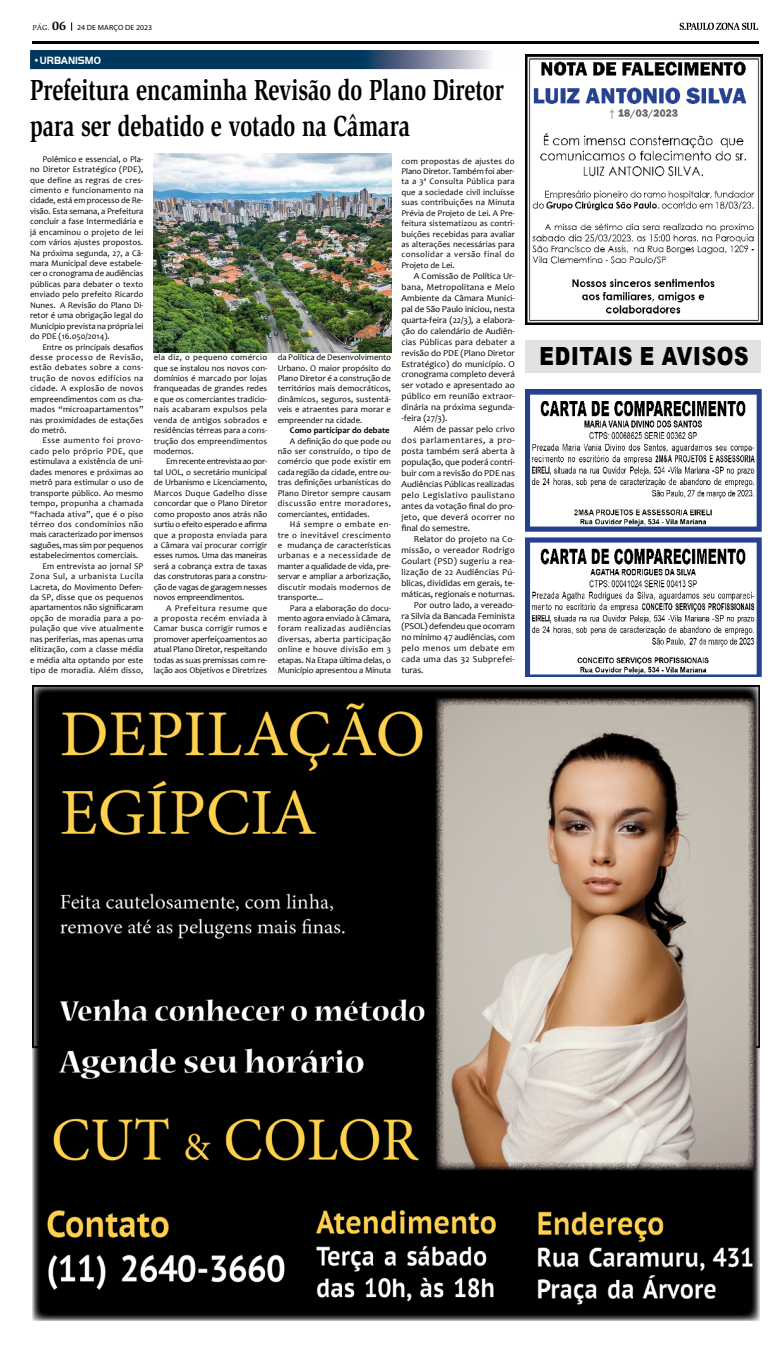
<style>
.page{position:relative;width:782px;height:1360px;background:#fff}
.page>*{position:absolute;margin:0;border:0;box-sizing:border-box;transform-origin:0 0}
.t1{font:700 29.84px/35.8px "Slimbach";color:#000;scale:.74 1}
.t2{font:900 25.03px "Arial";letter-spacing:.035em;color:#000;scale:.8 1}
.t3{font:700 10.85px "Handel Got D";color:#fff;scale:.92 1}
.t4{font:9.1px/10.9px "Candara";letter-spacing:.01em;color:#000;text-align:justify}
.t5{font:9.1px "Candara";letter-spacing:-.015em;color:#000}
.t6{font:9.1px "Candara";letter-spacing:.03em;color:#000}
.t7{font:9.1px "Candara";letter-spacing:.04em;color:#000}
.t8{font:8.66px/10.4px "Candara";color:#000;text-align:justify}
.t9{font:8.66px "Candara";letter-spacing:.03em;color:#000}
.t10{font:8.66px "Candara";letter-spacing:.05em;color:#000}
.t11{font:8.66px "Candara";letter-spacing:.02em;color:#000}
.t12{font:8.66px "Candara";letter-spacing:.04em;color:#000}
.t13{font:8.66px "Candara";letter-spacing:.025em;color:#000}
.t14{font:700 8.66px "Candara";color:#000}
.t15{font:8.66px "Candara";letter-spacing:.055em;color:#000}
.t16{font:7.52px "Myriad Pro";letter-spacing:.005em;color:#000;scale:1.04 1}
.s1{font-family:"Slimbach"}
.s2{font-family:"Slimbach";font-weight:700;font-size:12.51px}
</style>
<div class="page">
<hr style="left:33px;top:41px;width:725px;height:2px;background:#000">
<svg style="left:679px;top:23px;width:78px;height:7px"></svg>
<svg style="left:30px;top:50px;width:459px;height:19px"></svg>
<img style="left:33px;top:685px;width:726px;height:634px">
<div style="left:525px;top:340px;width:235px;height:32px;background:#e1e2e3"></div>
<img style="left:525px;top:389px;width:236px;height:287px">
<img style="left:525px;top:55px;width:236px;height:269px">
<img style="left:154px;top:153px;width:237px;height:199px">
<p class="t16" style="left:33px;top:23px;width:116px"><span class="s1">PÁG.</span> <span class="s2">06</span> 24 DE MARÇO DE 2023</p>
<p class="t3" style="left:33px;top:54px;width:75px">•URBANISMO</p>
<h1 class="t1" style="left:30px;top:72px;width:642px">Prefeitura encaminha Revisão do Plano Diretor para ser debatido e votado na Câmara</h1>
<p class="t8" style="left:30px;top:154px;width:115px;text-indent:12px">Polêmico e essencial, o Pla&shy;no Diretor Estratégico (PDE), que define as regras de cres&shy;cimento e funcionamento na cidade, está em processo de Re&shy;visão. Esta semana, a Prefeitura concluir a fase Intermediária e já encaminou o projeto de lei com vários ajustes propostos.<br>Na próxima segunda, 27, a Câ&shy;mara Municipal deve estabele&shy;cer o cronograma de audiências públicas para debater o texto enviado pelo prefeito Ricardo Nunes. A Revisão do Plano Di&shy;retor é uma obrigação legal do Município prevista na própria lei do PDE (16.050/2014).</p>
<p class="t8" style="left:30px;top:341px;width:115px;text-indent:12px">Entre os principais desafios desse processo de Revisão, estão debates sobre a cons&shy;trução de novos edifícios na cidade. A explosão de novos empreendimentos com os cha&shy;mados “microapartamentos” nas proximidades de estações do metrô.</p>
<p class="t15" style="left:42px;top:435px;width:102px">Esse aumento foi provo-</p>
<p class="t10" style="left:30px;top:445px;width:115px">cado pelo próprio PDE, que</p>
<p class="t8" style="left:30px;top:456px;width:115px">estimulava a existência de uni-</p>
<p class="t8" style="left:30px;top:466px;width:115px">dades menores e próximas ao</p>
<p class="t8" style="left:30px;top:477px;width:115px">metrô para estimular o uso de</p>
<p class="t8" style="left:30px;top:487px;width:115px">transporte público. Ao mesmo</p>
<p class="t9" style="left:30px;top:498px;width:115px">tempo, propunha a chamada</p>
<p class="t11" style="left:30px;top:508px;width:115px">“fachada ativa”, que é o piso</p>
<p class="t12" style="left:30px;top:518px;width:115px">térreo dos condomínios não</p>
<p class="t8" style="left:30px;top:529px;width:115px">mais caracterizado por imensos</p>
<p class="t8" style="left:30px;top:539px;width:115px">saguões, mas sim por pequenos</p>
<p class="t8" style="left:30px;top:550px;width:110px">estabelecimentos comerciais.</p>
<p class="t8" style="left:42px;top:560px;width:102px">Em entrevista ao jornal SP</p>
<p class="t10" style="left:30px;top:571px;width:115px">Zona Sul, a urbanista Lucila</p>
<p class="t8" style="left:30px;top:581px;width:115px">Lacreta, do Movimento Defen-</p>
<p class="t8" style="left:30px;top:592px;width:115px">da SP, disse que os pequenos</p>
<p class="t8" style="left:30px;top:602px;width:115px">apartamentos não significaram</p>
<p class="t13" style="left:30px;top:612px;width:115px">opção de moradia para a po-</p>
<p class="t9" style="left:30px;top:623px;width:115px">pulação que vive atualmente</p>
<p class="t8" style="left:30px;top:633px;width:115px">nas periferias, mas apenas uma</p>
<p class="t8" style="left:30px;top:644px;width:115px">elitização, com a classe média</p>
<p class="t8" style="left:30px;top:654px;width:115px">e média alta optando por este</p>
<p class="t9" style="left:30px;top:664px;width:115px">tipo de moradia. Além disso,</p>
<p class="t8" style="left:401px;top:155px;width:115px">com propostas de ajustes do Plano Diretor. Também foi aber&shy;ta a 3ª Consulta Pública para que a sociedade civil incluísse suas contribuições na Minuta Prévia de Projeto de Lei. A Pre&shy;feitura sistematizou as contri&shy;buições recebidas para avaliar as alterações necessárias para consolidar a versão final do Projeto de Lei.</p>
<p class="t4" style="left:401px;top:270px;width:115px;text-indent:12px">A Comissão de Política Ur&shy;bana, Metropolitana e Meio Ambiente da Câmara Munici&shy;pal de São Paulo iniciou, nesta quarta-feira (22/3), a elabora&shy;ção do calendário de Audiên&shy;cias Públicas para debater a revisão do PDE (Plano Diretor Estratégico) do município. O cronograma completo deverá ser votado e apresentado ao público em reunião extraor&shy;dinária na próxima segunda--feira (27/3).</p>
<p class="t4" style="left:401px;top:424px;width:115px;text-indent:12px">Além de passar pelo crivo dos parlamentares, a pro&shy;posta também será aberta à população, que poderá contri&shy;buir com a revisão do PDE nas Audiências Públicas realizadas pelo Legislativo paulistano antes da votação final do pro&shy;jeto, que deverá ocorrer no final do semestre.</p>
<p class="t4" style="left:413px;top:533px;width:102px">Relator do projeto na Co-</p>
<p class="t4" style="left:401px;top:544px;width:115px">missão, o vereador Rodrigo</p>
<p class="t4" style="left:401px;top:555px;width:115px">Goulart (PSD) sugeriu a rea-</p>
<p class="t4" style="left:401px;top:566px;width:115px">lização de 22 Audiências Pú-</p>
<p class="t4" style="left:401px;top:577px;width:115px">blicas, divididas em gerais, te-</p>
<p class="t4" style="left:401px;top:588px;width:115px">máticas, regionais e noturnas.</p>
<p class="t4" style="left:413px;top:599px;width:102px">Por outro lado, a vereado-</p>
<p class="t4" style="left:401px;top:610px;width:115px">ra Silvia da Bancada Feminista</p>
<p class="t5" style="left:401px;top:620px;width:115px">(PSOL) defendeu que ocorram</p>
<p class="t4" style="left:401px;top:632px;width:115px">no mínimo 47 audiências, com</p>
<p class="t7" style="left:401px;top:642px;width:115px">pelo menos um debate em</p>
<p class="t6" style="left:401px;top:653px;width:115px">cada uma das 32 Subprefei-</p>
<p class="t4" style="left:401px;top:664px;width:24px">turas.</p>
<p class="t8" style="left:154px;top:352px;width:115px">ela diz, o pequeno comércio que se instalou nos novos con&shy;domínios é marcado por lojas franqueadas de grandes redes e que os comerciantes tradicio&shy;nais acabaram expulsos pela venda de antigos sobrados e residências térreas para a cons&shy;trução dos empreendimentos modernos.</p>
<p class="t8" style="left:154px;top:456px;width:115px;text-indent:12px">Em recente entrevista ao por&shy;tal UOL, o secretário municipal de Urbanismo e Licenciamento, Marcos Duque Gadelho disse concordar que o Plano Diretor como proposto anos atrás não surtiu o efeito esperado e afirma que a proposta enviada para a Câmara vai procurar corrigir esses rumos. Uma das maneiras será a cobrança extra de taxas das construtoras para a constru&shy;ção de vagas de garagem nesses novos empreendimentos.</p>
<p class="t8" style="left:154px;top:602px;width:115px;text-indent:12px">A Prefeitura resume que a proposta recém enviada à Camar busca corrigir rumos e promover aperfeiçoamentos ao atual Plano Diretor, respeitando todas as suas premissas com re&shy;lação aos Objetivos e Diretrizes</p>
<p class="t8" style="left:277px;top:352px;width:115px">da Política de Desenvolvimento Urbano. O maior propósito do Plano Diretor é a construção de territórios mais democráticos, dinâmicos, seguros, sustentá&shy;veis e atraentes para morar e empreender na cidade.</p>
<p class="t14" style="left:290px;top:425px;width:101px">Como participar do debate</p>
<p class="t8" style="left:277px;top:435px;width:115px;text-indent:12px">A definição do que pode ou não ser construído, o tipo de comércio que pode existir em cada região da cidade, entre ou&shy;tras definições urbanísticas do Plano Diretor sempre causam discussão entre moradores, comerciantes, entidades.</p>
<p class="t8" style="left:277px;top:519px;width:115px;text-indent:12px">Há sempre o embate en&shy;tre o inevitável crescimento e mudança de características urbanas e a necessidade de manter a qualidade de vida, pre&shy;servar e ampliar a arborização, discutir modais modernos de transporte...</p>
<p class="t8" style="left:277px;top:602px;width:115px;text-indent:12px">Para a elaboração do docu&shy;mento agora enviado à Câmara, foram realizadas audiências diversas, aberta participação online e houve divisão em 3 etapas. Na Etapa última delas, o Município apresentou a Minuta</p>
<h2 class="t2" style="left:539px;top:338px;width:263px">EDITAIS E AVISOS</h2>
</div>
